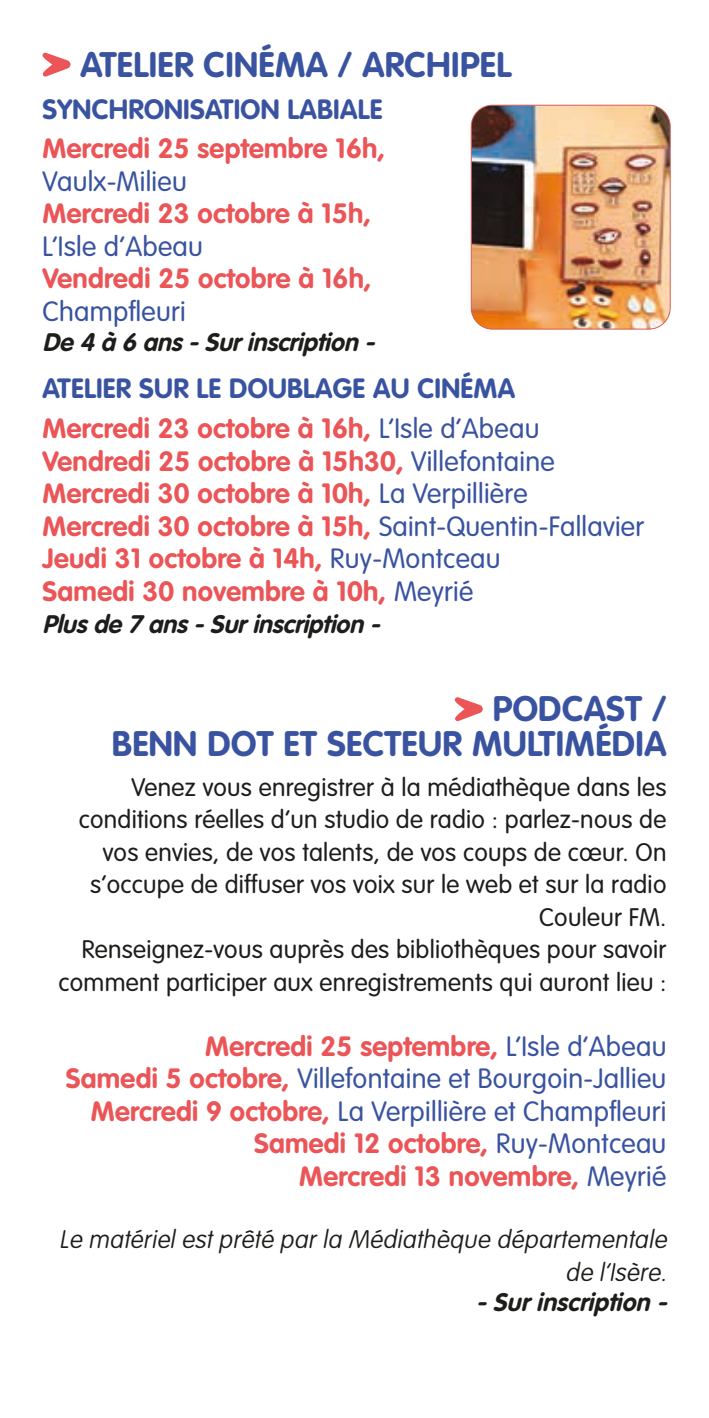
<style>
.page{position:relative;width:709px;height:1418px;background:#fff}
.page>*{position:absolute;margin:0;border:0;box-sizing:border-box;transform-origin:0 0}
.t1{font:700 35px/35px "VAG Rounded Std";letter-spacing:.01em;color:#3953a0;text-align:right}
.t2{font:700 27.5px/32.5px "VAG Rounded Std";letter-spacing:.01em;color:#eb5557}
.t3{font:300 27.5px/32.5px "VAG Rounded Std";letter-spacing:.01em;color:#3953a0;text-align:right}
.t4{font:700 27.5px/39.5px "VAG Rounded Std";letter-spacing:.01em;color:#3953a0}
.t5{font:300 25px/32.5px "VAG Rounded Std";letter-spacing:.01em;color:#1d1d1b;text-align:right}
.t6{font:italic 700 25px "VAG Rounded Std";color:#1d1d1b}
.t7{font:italic 100 25px/32.5px "VAG Rounded Std";color:#1d1d1b;text-align:right}
.s1{color:#eb5557}
.s2{font-weight:300}
.s3{font-weight:300;color:#3953a0}
.s4{font-weight:700;color:#eb5557}
</style>
<div class="page">
<svg style="left:42px;top:53px;width:29px;height:24px"></svg>
<svg style="left:455px;top:697px;width:28px;height:24px"></svg>
<img style="left:471px;top:105px;width:199px;height:224px">
<div style="left:471px;top:105px;width:199px;height:224px;border:1px solid #d35e59;border-radius:21px"></div>
<h1 class="t1" style="left:81px;top:48px;width:432px">ATELIER CINÉMA / ARCHIPEL</h1>
<p class="t4" style="left:43px;top:90px;width:341px">SYNCHRONISATION LABIALE</p>
<p class="t2" style="left:43px;top:133px;width:344px">Mercredi 25 septembre 16h,</p>
<p class="t3" style="left:43px;top:166px;width:146px">Vaulx-Milieu</p>
<p class="t2" style="left:43px;top:198px;width:330px">Mercredi 23 octobre à 15h,</p>
<p class="t3" style="left:43px;top:231px;width:162px">L’Isle d’Abeau</p>
<p class="t2" style="left:43px;top:263px;width:330px">Vendredi 25 octobre à 16h,</p>
<p class="t3" style="left:43px;top:296px;width:145px">Champfleuri</p>
<p class="t6" style="left:43px;top:327px;width:340px">De 4 à 6 ans-Surinscription -</p>
<p class="t4" style="left:43px;top:370px;width:498px">ATELIER SUR LE DOUBLAGE AU CINÉMA<br><span class="s1">Mercredi 23 octobre à 16h,</span> <span class="s2">L’Isle d’Abeau</span></p>
<p class="t2" style="left:43px;top:445px;width:603px">Vendredi 25 octobre à 15h30, <span class="s3">Villefontaine </span>Mercredi 30 octobre à 10h, <span class="s3">La Verpillière<br></span>Mercredi 30 octobre à 15h, <span class="s3">Saint-Quentin-Fallavier </span>Jeudi 31 octobre à 14h, <span class="s3">Ruy-Montceau<br></span>Samedi 30 novembre à 10h, <span class="s3">Meyrié</span></p>
<p class="t6" style="left:43px;top:609px;width:345px">Plusde 7 ans-Surinscription -</p>
<h1 class="t1" style="left:112px;top:692px;width:556px">PODCAST /<br>BENN DOT ET SECTEUR MULTIMÉDIA</h1>
<p class="t5" style="left:59px;top:771px;width:609px">Venez vous enregistrer à la médiathèque dans les conditions réelles d’un studio de radio : parlez-nous de vos envies, de vos talents, de vos coups de cœur. On s’occupe de diffuser vos voix sur le web et sur la radio Couleur FM.<br>Renseignez-vous auprès des bibliothèques pour savoir comment participer aux enregistrements qui auront lieu :</p>
<p class="t3" style="left:66px;top:1030px;width:602px"><span class="s4">Mercredi 25 septembre,</span> L’Isle d’Abeau<br><span class="s4">Samedi 5 octobre,</span> Villefontaine et Bourgoin-Jallieu <span class="s4">Mercredi 9 octobre,</span> La Verpillière et Champfleuri <span class="s4">Samedi 12 octobre,</span> Ruy-Montceau<br><span class="s4">Mercredi 13 novembre,</span> Meyrié</p>
<p class="t7" style="left:59px;top:1224px;width:614px">Le matérielestprêté parla Médiathèque départementale de l’Isère.</p>
<p class="t6" style="left:476px;top:1287px;width:199px">-Surinscription -</p>
</div>
